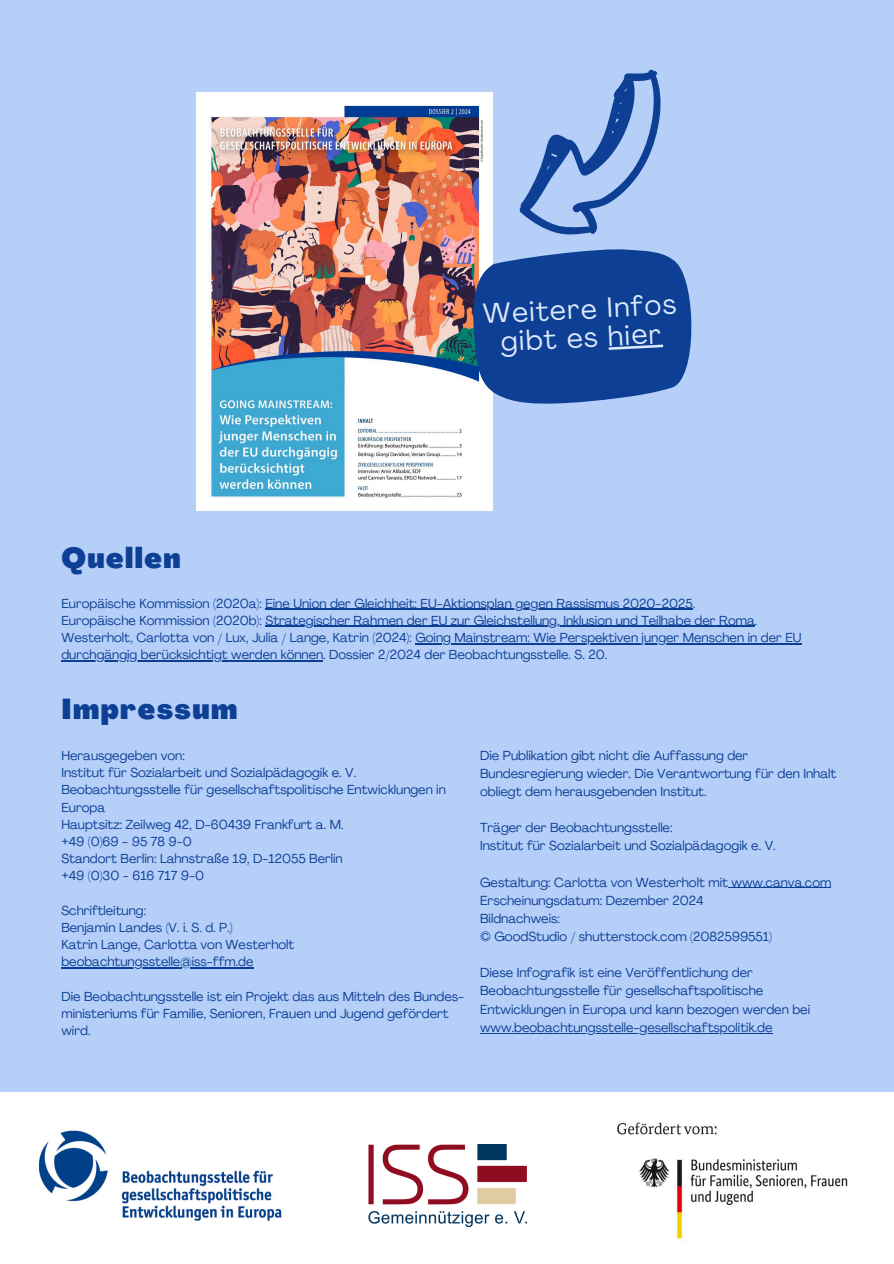
<style>
.page{position:relative;width:894px;height:1264px;background:#fff}
.page>*{position:absolute;margin:0;border:0;box-sizing:border-box;transform-origin:0 0}
.t1{font:900 28.2px "Agrandir";letter-spacing:.05em;color:#0d3f94}
.t2{font:27.6px/28.5px "Agrandir";color:#dce8fc;text-align:center}
.t3{font:12.9px/17.2px "Agrandir";color:#0d3f94}
</style>
<div class="page">
<div style="left:0;top:0;width:893px;height:1263px;background:#b5cff9"></div>
<div style="left:0;top:1092px;width:893px;height:171px;background:#fff"></div>
<img style="left:196px;top:92px;width:296px;height:419px">
<hr style="left:61px;top:967px;width:192px;height:1px;background:#0d3f94">
<hr style="left:731px;top:887px;width:100px;height:1px;background:#0d3f94">
<hr style="left:480px;top:1032px;width:292px;height:1px;background:#0d3f94">
<svg style="left:473px;top:69px;width:219px;height:334px"></svg>
<hr style="left:265px;top:608px;width:427px;height:1px;background:#0d3f94">
<hr style="left:265px;top:626px;width:489px;height:1px;background:#0d3f94">
<hr style="left:415px;top:643px;width:386px;height:1px;background:#0d3f94">
<hr style="left:61px;top:660px;width:262px;height:1px;background:#0d3f94">
<img style="left:617px;top:1122px;width:231px;height:117px">
<img style="left:38px;top:1130px;width:244px;height:91px">
<img style="left:368px;top:1144px;width:159px;height:82px">
<p class="t2" style="left:482px;top:302px;width:195px;rotate:-3deg">Weitere Infos gibt es hier</p>
<p class="t1" style="left:61px;top:546px;width:121px">Quellen</p>
<p class="t3" style="left:61px;top:595px;width:635px">Europäische Kommission (2020a): Eine Union der Gleichheit: EU-Aktionsplan gegen Rassismus 2020-2025.</p>
<p class="t3" style="left:61px;top:613px;width:697px">Europäische Kommission (2020b): Strategischer Rahmen der EU zur Gleichstellung, Inklusion und Teilhabe der Roma.</p>
<p class="t3" style="left:61px;top:630px;width:741px">Westerholt, Carlotta von / Lux, Julia / Lange, Katrin (2024): Going Mainstream: Wie Perspektiven junger Menschen in der EU</p>
<p class="t3" style="left:61px;top:647px;width:547px">durchgängig berücksichtigt werden können. Dossier 2/2024 der Beobachtungsstelle. S. 20.</p>
<p class="t1" style="left:61px;top:697px;width:177px">Impressum</p>
<p class="t3" style="left:61px;top:748px;width:125px">Herausgegeben von:</p>
<p class="t3" style="left:61px;top:765px;width:296px">Institut für Sozialarbeit und Sozialpädagogik e. V.</p>
<p class="t3" style="left:61px;top:782px;width:386px">Beobachtungsstelle für gesellschaftspolitische Entwicklungen in</p>
<h2 class="t3" style="left:61px;top:799px;width:45px">Europa</h2>
<h1 class="t3" style="left:61px;top:817px;width:283px">Hauptsitz: Zeilweg 42, D-60439 Frankfurt a. M.</h1>
<p class="t3" style="left:61px;top:834px;width:132px">+49 (0)69 - 95 78 9-0</p>
<p class="t3" style="left:61px;top:851px;width:283px">Standort Berlin: Lahnstraße 19, D-12055 Berlin</p>
<p class="t3" style="left:61px;top:868px;width:144px">+49 (0)30 - 616 717 9-0</p>
<p class="t3" style="left:61px;top:903px;width:86px">Schriftleitung:</p>
<p class="t3" style="left:61px;top:920px;width:173px">Benjamin Landes (V. i. S. d. P.)</p>
<p class="t3" style="left:61px;top:937px;width:234px">Katrin Lange, Carlotta von Westerholt</p>
<p class="t3" style="left:61px;top:954px;width:193px">beobachtungsstelle@iss-ffm.de</p>
<p class="t3" style="left:61px;top:989px;width:404px">Die Beobachtungsstelle ist ein Projekt das aus Mitteln des Bundes-</p>
<p class="t3" style="left:61px;top:1006px;width:388px">ministeriums für Familie, Senioren, Frauen und Jugend gefördert wird.</p>
<p class="t3" style="left:480px;top:747px;width:270px">Die Publikation gibt nicht die Auffassung der</p>
<p class="t3" style="left:480px;top:766px;width:357px">Bundesregierung wieder. Die Verantwortung für den Inhalt</p>
<p class="t3" style="left:480px;top:784px;width:228px">obliegt dem herausgebenden Institut.</p>
<p class="t3" style="left:480px;top:820px;width:194px">Träger der Beobachtungsstelle:</p>
<p class="t3" style="left:480px;top:838px;width:297px">Institut für Sozialarbeit und Sozialpädagogik e. V.</p>
<p class="t3" style="left:480px;top:874px;width:353px">Gestaltung: Carlotta von Westerholt mit www.canva.com</p>
<p class="t3" style="left:480px;top:892px;width:225px">Erscheinungsdatum: Dezember 2024</p>
<p class="t3" style="left:480px;top:911px;width:81px">Bildnachweis:</p>
<p class="t3" style="left:480px;top:929px;width:293px">© GoodStudio / shutterstock.com (2082599551)</p>
<p class="t3" style="left:480px;top:965px;width:274px">Diese Infografik ist eine Veröffentlichung der</p>
<p class="t3" style="left:480px;top:983px;width:284px">Beobachtungsstelle für gesellschaftspolitische</p>
<p class="t3" style="left:480px;top:1001px;width:331px">Entwicklungen in Europa und kann bezogen werden bei</p>
<p class="t3" style="left:480px;top:1019px;width:294px">www.beobachtungsstelle-gesellschaftspolitik.de</p>
</div>
